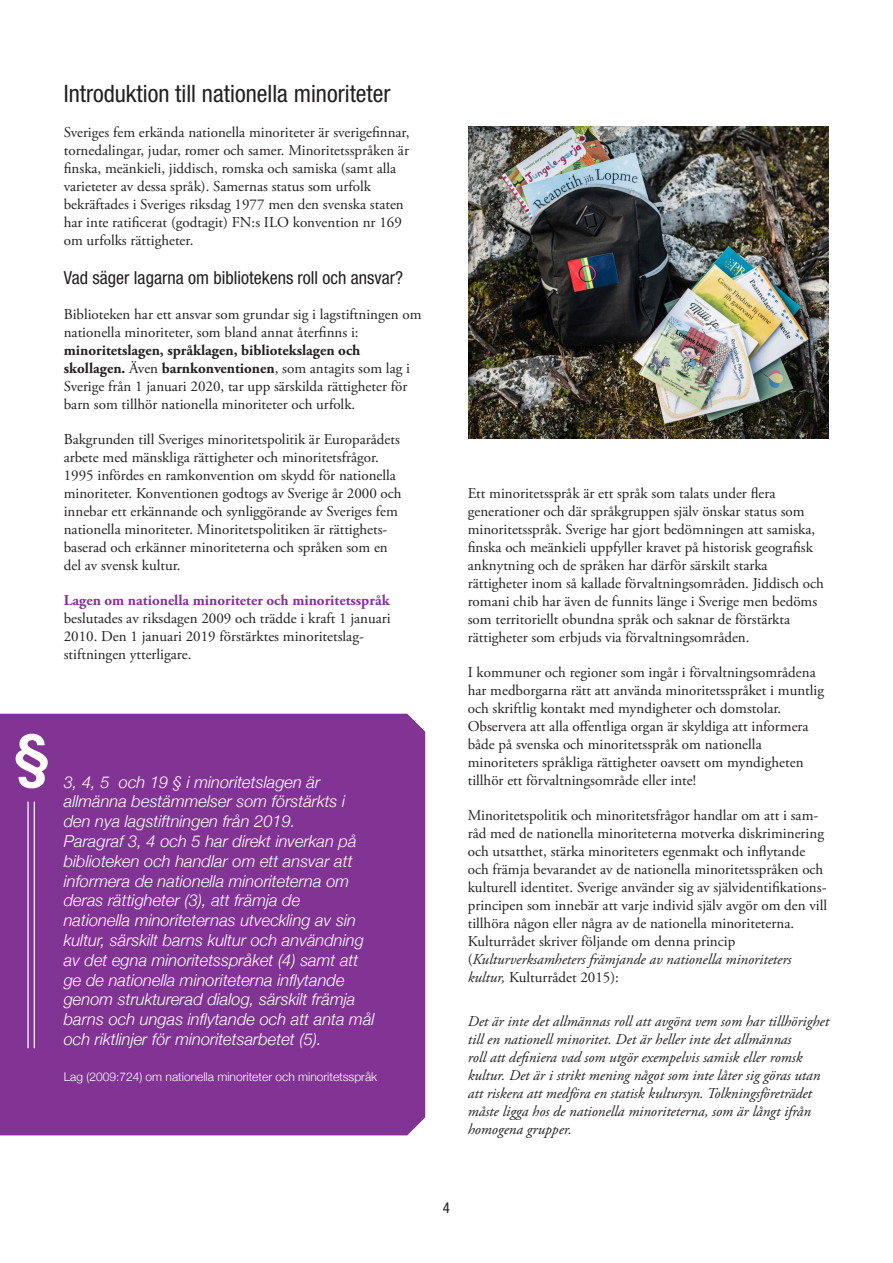
<style>
.page{position:relative;width:893px;height:1263px;background:#fff}
.page>*{position:absolute;margin:0;border:0;box-sizing:border-box;transform-origin:0 0}
.t1{font:700 60px "Helvetica Neue";color:#fff}
.Rubrik_h1_i_text{font:condensed 24px "Helvetica Neue LT Std";color:#231f20}
.Rubrik_h2_i_text{font:condensed 18px "Helvetica Neue LT Std";color:#231f20}
.t2{font:italic 300 16.5px/19.8px "Helvetica Neue";color:#fff}
.brödtext{font:15px/18px "Adobe Garamond Pro";color:#231f20}
.Brödtext_kursiv{font:italic 15px/18px "Adobe Garamond Pro";color:#231f20}
.t3{font:condensed 15px "Helvetica Neue LT Std";color:#231f20}
.laghänvisning{font:300 12px "Helvetica Neue";color:#fff}
.s1{font-weight:700}
.s2{font-weight:700;color:#823494}
.s3{font-style:italic}
</style>
<div class="page">
<div style="left:0;top:714px;width:425px;height:421px;background:#823494"></div>
<hr style="left:34px;top:801px;width:1px;height:247px;background:#fff">
<hr style="left:27px;top:801px;width:2px;height:247px;background:#fff">
<img style="left:468px;top:127px;width:360px;height:312px">
<p class="Rubrik_h1_i_text" style="left:64px;top:80px;width:328px">Introduktion till nationella minoriteter</p>
<p class="brödtext" style="left:64px;top:124px;width:347px">Sveriges fem erkända nationella minoriteter är sverigefinnar, tornedalingar, judar, romer och samer. Minoritetsspråken är finska, meänkieli, jiddisch, romska och samiska (samt alla varieteter av dessa språk). Samernas status som urfolk bekräftades i Sveriges riksdag 1977 men den svenska staten har inte ratificerat (godtagit) FN:s ILO konvention nr 169 om urfolks rättigheter.</p>
<p class="Rubrik_h2_i_text" style="left:64px;top:267px;width:341px">Vad säger lagarna om bibliotekens roll och ansvar?</p>
<p class="brödtext" style="left:64px;top:306px;width:359px">Biblioteken har ett ansvar som grundar sig i lagstiftningen om nationella minoriteter, som bland annat återfinns i: <span class="s1">minoritetslagen, språklagen, bibliotekslagen och skollagen.</span> Även <span class="s1">barnkonventionen</span>, som antagits som lag i Sverige från 1 januari 2020, tar upp särskilda rättigheter för barn som tillhör nationella minoriteter och urfolk.</p>
<p class="brödtext" style="left:64px;top:431px;width:339px">Bakgrunden till Sveriges minoritetspolitik är Europarådets arbete med mänskliga rättigheter och minoritetsfrågor.<br>1995 infördes en ramkonvention om skydd för nationella minoriteter. Konventionen godtogs av Sverige år 2000 och innebar ett erkännande och synliggörande av Sveriges fem nationella minoriteter. Minoritetspolitiken är rättighets&shy;baserad och erkänner minoriteterna och språken som en del av svensk kultur.</p>
<p class="brödtext" style="left:64px;top:592px;width:328px"><span class="s2">Lagen om nationella minoriteter och minoritetsspråk </span>beslutades av riksdagen 2009 och trädde i kraft 1 januari 2010. Den 1 januari 2019 förstärktes minoritetslag&shy;stiftningen ytterligare.</p>
<p class="t1" style="left:15px;top:709px;width:35px">§</p>
<p class="t2" style="left:64px;top:771px;width:312px">3, 4, 5 och 19 § i minoritetslagen är allmänna bestämmelser som förstärkts i den nya lagstiftningen från 2019.<br>Paragraf 3, 4 och 5 har direkt inverkan på biblioteken och handlar om ett ansvar att informera de nationella minoriteterna om deras rättigheter (3), att främja de<br>nationella minoriteternas utveckling av sin kultur, särskilt barns kultur och användning av det egna minoritetsspråket (4) samt att ge de nationella minoriteterna inflytande genom strukturerad dialog, särskilt främja barns och ungas inflytande och att anta mål och riktlinjer för minoritetsarbetet (5).</p>
<p class="laghänvisning" style="left:64px;top:1067px;width:315px">Lag (2009:724) om nationella minoriteter och minoritetsspråk</p>
<p class="brödtext" style="left:468px;top:485px;width:358px">Ett minoritetsspråk är ett språk som talats under flera generationer och där språkgruppen själv önskar status som minoritetsspråk. Sverige har gjort bedömningen att samiska, finska och meänkieli uppfyller kravet på historisk geografisk anknytning och de språken har därför särskilt starka rättigheter inom så kallade förvaltningsområden. Jiddisch och romani chib har även de funnits länge i Sverige men bedöms som territoriellt obundna språk och saknar de förstärkta rättigheter som erbjuds via förvaltningsområden.</p>
<p class="brödtext" style="left:468px;top:664px;width:358px">I kommuner och regioner som ingår i förvaltningsområdena har medborgarna rätt att använda minoritetsspråket i muntlig och skriftlig kontakt med myndigheter och domstolar.<br>Observera att alla offentliga organ är skyldiga att informera både på svenska och minoritetsspråk om nationella minoriteters språkliga rättigheter oavsett om myndigheten tillhör ett förvaltningsområde eller inte!</p>
<p class="brödtext" style="left:468px;top:807px;width:361px">Minoritetspolitik och minoritetsfrågor handlar om att i sam&shy;råd med de nationella minoriteterna motverka diskriminering och utsatthet, stärka minoriteters egenmakt och inflytande och främja bevarandet av de nationella minoritetsspråken och kulturell identitet. Sverige använder sig av självidentifikations&shy;principen som innebär att varje individ själv avgör om den vill tillhöra någon eller några av de nationella minoriteterna.<br>Kulturrådet skriver följande om denna princip (<span class="s3">Kulturverksamheters främjande av nationella minoriteters kultur,</span> Kulturrådet 2015):</p>
<p class="Brödtext_kursiv" style="left:468px;top:1012px;width:363px">Det är inte det allmännas roll att avgöra vem som har tillhörighet till en nationell minoritet. Det är heller inte det allmännas<br>roll att definiera vad som utgör exempelvis samisk eller romsk kultur. Det är i strikt mening något som inte låter sig göras utan att riskera att medföra en statisk kultursyn. Tolkningsföreträdet måste ligga hos de nationella minoriteterna, som är långt ifrån homogena grupper.</p>
<p class="t3" style="left:443px;top:1199px;width:9px">4</p>
</div>
